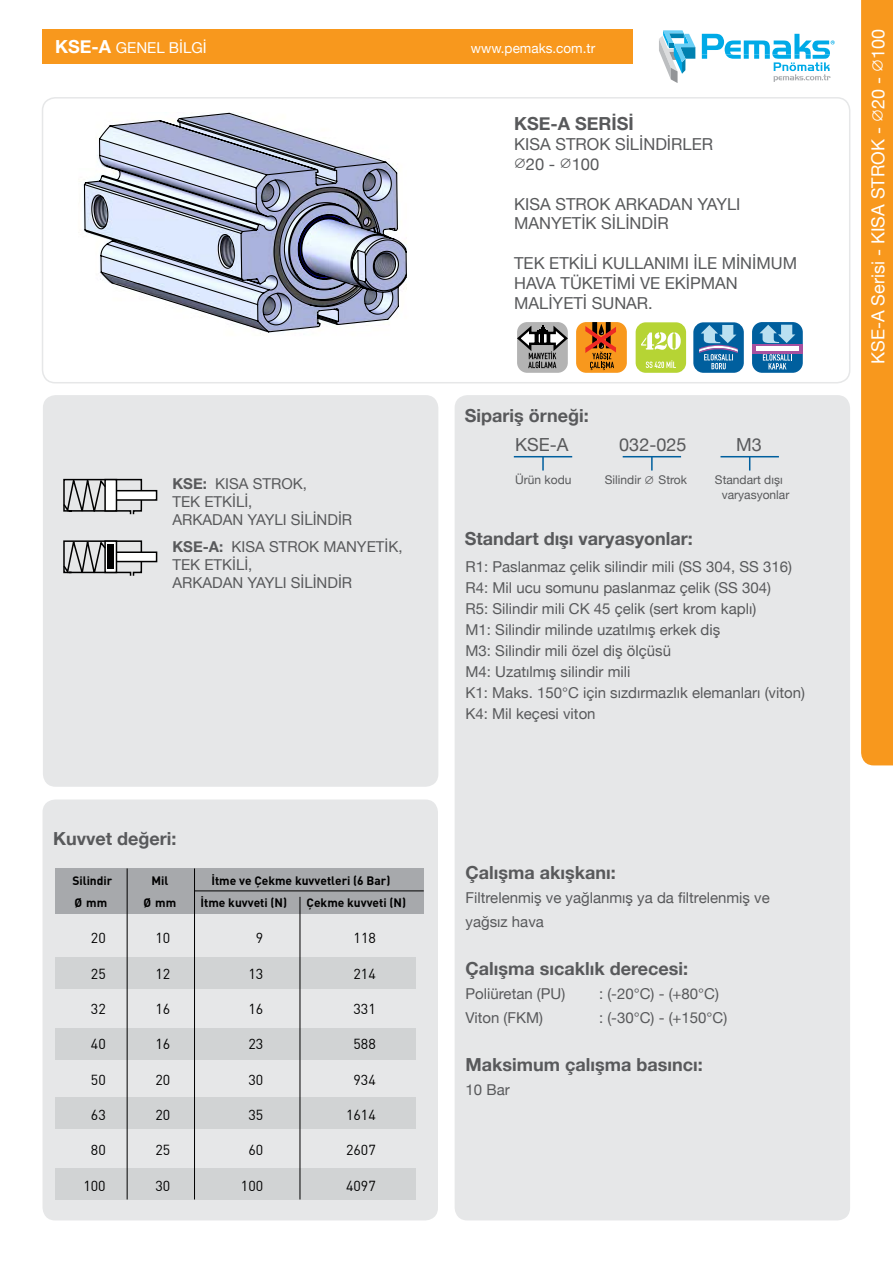
<style>
.page{position:relative;width:893px;height:1263px;background:#fff}
.page>*{position:absolute;margin:0;border:0;box-sizing:border-box;transform-origin:0 0}
.t1{font:700 18px "Helvetica Neue";color:#58595b}
.t2{font:18px "Helvetica Neue";color:#fff}
.t3{font:18px "Helvetica Neue";color:#58595b}
.t4{font:16.5px/19.8px "Helvetica Neue";color:#58595b}
.t5{font:15px/21px "Helvetica Neue";color:#58595b}
.t6{font:15px "Helvetica Neue";color:#fff}
.t7{font:14.25px "DINTR";color:#000}
.t8{font:13.5px "Helvetica Neue";color:#fff}
.t9{font:12px "DINTR Bold";color:#000}
.t10{font:12px/14.4px "Helvetica Neue";color:#58595b;text-align:center}
.s1{font-weight:700;font-size:18px}
.s2{font-weight:700}
</style>
<div class="page">
<div style="left:861px;top:0;width:32px;height:765px;background:#f8981d"></div>
<div style="left:43px;top:30px;width:589px;height:34px;background:#f8981d"></div>
<svg style="left:659px;top:30px;width:36px;height:53px"></svg>
<svg style="left:702px;top:34px;width:133px;height:48px"></svg>
<div style="left:42px;top:97px;width:808px;height:286px;border:2px solid #e6e7e8;border-radius:13px"></div>
<div style="left:43px;top:395px;width:395px;height:392px;background:#e6e7e8;border-radius:13px"></div>
<div style="left:455px;top:395px;width:395px;height:825px;background:#e6e7e8;border-radius:13px"></div>
<hr style="left:514px;top:456px;width:58px;height:1px;background:#005f9e">
<svg style="left:542px;top:457px;width:2px;height:13px"></svg>
<hr style="left:623px;top:456px;width:58px;height:1px;background:#005f9e">
<svg style="left:651px;top:457px;width:2px;height:13px"></svg>
<hr style="left:720px;top:456px;width:59px;height:1px;background:#005f9e">
<svg style="left:749px;top:457px;width:1px;height:13px"></svg>
<div style="left:517px;top:322px;width:51px;height:51px;background:#b3b3b3;border-radius:10px"></div>
<svg style="left:517px;top:323px;width:51px;height:45px"></svg>
<div style="left:576px;top:322px;width:51px;height:51px;background:#f8981d;border-radius:10px"></div>
<div style="left:592px;top:322px;width:5px;height:26px;background:#000"></div>
<div style="left:606px;top:322px;width:5px;height:26px;background:#000"></div>
<svg style="left:585px;top:324px;width:31px;height:46px"></svg>
<div style="left:752px;top:322px;width:51px;height:51px;background:#005f9e;border-radius:10px"></div>
<svg style="left:759px;top:325px;width:36px;height:18px"></svg>
<svg style="left:763px;top:354px;width:29px;height:15px"></svg>
<svg style="left:752px;top:344px;width:51px;height:10px"></svg>
<hr style="left:756px;top:347px;width:43px;height:4px;background:#fff">
<div style="left:636px;top:322px;width:50px;height:51px;background:#b6d434;border-radius:10px"></div>
<svg style="left:641px;top:332px;width:40px;height:18px"></svg>
<svg style="left:646px;top:360px;width:30px;height:8px"></svg>
<div style="left:693px;top:322px;width:51px;height:51px;background:#005f9e;border-radius:10px"></div>
<svg style="left:699px;top:325px;width:39px;height:44px"></svg>
<svg style="left:83px;top:112px;width:324px;height:221px"></svg>
<div style="left:107px;top:552px;width:50px;height:9px;background:#fff"></div>
<div style="left:106px;top:551px;width:51px;height:11px;border:2px solid #000"></div>
<div style="left:107px;top:491px;width:50px;height:9px;background:#fff"></div>
<div style="left:106px;top:490px;width:51px;height:11px;border:2px solid #000"></div>
<svg style="left:63px;top:478px;width:80px;height:37px"></svg>
<svg style="left:63px;top:540px;width:80px;height:36px"></svg>
<div style="left:43px;top:799px;width:395px;height:421px;background:#e6e7e8;border-radius:13px"></div>
<div style="left:56px;top:868px;width:368px;height:46px;background:#a7a9ac"></div>
<div style="left:55px;top:957px;width:360px;height:31px;background:#d1d3d4"></div>
<hr style="left:194px;top:891px;width:230px;height:1px;background:#000">
<div style="left:55px;top:1028px;width:360px;height:32px;background:#d1d3d4"></div>
<div style="left:55px;top:1097px;width:360px;height:32px;background:#d1d3d4"></div>
<div style="left:55px;top:1168px;width:360px;height:31px;background:#d1d3d4"></div>
<hr style="left:127px;top:868px;width:1px;height:331px;background:#000">
<hr style="left:194px;top:868px;width:1px;height:331px;background:#000">
<hr style="left:300px;top:897px;width:1px;height:302px;background:#000">
<p class="t6" style="left:55px;top:37px;width:153px"><span class="s1">KSE-A</span> GENEL BİLGİ</p>
<p class="t5" style="left:172px;top:476px;width:181px;line-height:18px"><span class="s2">KSE:</span> KISA STROK,<br>TEK ETKİLİ,<br>ARKADAN YAYLI SİLİNDİR</p>
<p class="t5" style="left:172px;top:538px;width:232px;line-height:18px"><span class="s2">KSE-A:</span> KISA STROK MANYETİK,<br>TEK ETKİLİ,<br>ARKADAN YAYLI SİLİNDİR</p>
<p class="t1" style="left:53px;top:825px;width:125px">Kuvvet değeri:</p>
<p class="t9" style="left:72px;top:873px;width:41px">Silindir</p>
<p class="t9" style="left:151px;top:873px;width:18px">Mil</p>
<p class="t9" style="left:211px;top:873px;width:180px">İtme ve Çekme kuvvetleri (6 Bar)</p>
<p class="t9" style="left:74px;top:894px;width:34px">Ø mm</p>
<p class="t9" style="left:143px;top:894px;width:34px">Ø mm</p>
<p class="t9" style="left:201px;top:894px;width:88px">İtme kuvveti (N)</p>
<p class="t9" style="left:307px;top:894px;width:101px">Çekme kuvveti (N)</p>
<p class="t7" style="left:91px;top:929px;width:16px">20</p>
<p class="t7" style="left:155px;top:929px;width:16px">10</p>
<p class="t7" style="left:256px;top:929px;width:9px">9</p>
<p class="t7" style="left:354px;top:929px;width:24px">118</p>
<p class="t7" style="left:91px;top:964px;width:16px">25</p>
<p class="t7" style="left:155px;top:964px;width:16px">12</p>
<p class="t7" style="left:248px;top:964px;width:16px">13</p>
<p class="t7" style="left:354px;top:964px;width:24px">214</p>
<p class="t7" style="left:91px;top:1000px;width:16px">32</p>
<p class="t7" style="left:155px;top:1000px;width:16px">16</p>
<p class="t7" style="left:248px;top:1000px;width:16px">16</p>
<p class="t7" style="left:354px;top:1000px;width:24px">331</p>
<p class="t7" style="left:91px;top:1035px;width:16px">40</p>
<p class="t7" style="left:155px;top:1035px;width:16px">16</p>
<p class="t7" style="left:248px;top:1035px;width:16px">23</p>
<p class="t7" style="left:353px;top:1035px;width:24px">588</p>
<p class="t7" style="left:91px;top:1070px;width:16px">50</p>
<p class="t7" style="left:155px;top:1070px;width:16px">20</p>
<p class="t7" style="left:248px;top:1070px;width:16px">30</p>
<p class="t7" style="left:353px;top:1070px;width:24px">934</p>
<p class="t7" style="left:91px;top:1106px;width:16px">63</p>
<p class="t7" style="left:155px;top:1106px;width:16px">20</p>
<p class="t7" style="left:248px;top:1106px;width:16px">35</p>
<p class="t7" style="left:346px;top:1106px;width:31px">1614</p>
<p class="t7" style="left:91px;top:1141px;width:16px">80</p>
<p class="t7" style="left:155px;top:1141px;width:16px">25</p>
<p class="t7" style="left:248px;top:1141px;width:16px">60</p>
<p class="t7" style="left:346px;top:1141px;width:31px">2607</p>
<p class="t7" style="left:83px;top:1177px;width:24px">100</p>
<p class="t7" style="left:155px;top:1177px;width:16px">30</p>
<p class="t7" style="left:241px;top:1177px;width:24px">100</p>
<p class="t7" style="left:346px;top:1177px;width:31px">4097</p>
<p class="t8" style="left:471px;top:39px;width:126px">www.pemaks.com.tr</p>
<p class="t1" style="left:514px;top:110px;width:121px">KSE-A SERİSİ</p>
<p class="t4" style="left:514px;top:135px;width:200px">KISA STROK SİLİNDİRLER ∅20 - ∅100</p>
<p class="t4" style="left:514px;top:195px;width:228px">KISA STROK ARKADAN YAYLI<br>MANYETİK SİLİNDİR</p>
<p class="t4" style="left:514px;top:254px;width:284px">TEK ETKİLİ KULLANIMI İLE MİNİMUM<br>HAVA TÜKETİMİ VE EKİPMAN<br>MALİYETİ SUNAR.</p>
<p class="t1" style="left:465px;top:401px;width:125px">Sipariş örneği:</p>
<p class="t3" style="left:515px;top:431px;width:55px">KSE-A</p>
<p class="t3" style="left:619px;top:431px;width:69px">032-025</p>
<p class="t3" style="left:736px;top:431px;width:27px">M3</p>
<p class="t10" style="left:515px;top:473px;width:58px">Ürün kodu</p>
<p class="t10" style="left:605px;top:473px;width:84px">Silindir ∅ Strok</p>
<p class="t10" style="left:715px;top:473px;width:76px">Standart dışı varyasyonlar</p>
<p class="t1" style="left:465px;top:524px;width:229px">Standart dışı varyasyonlar:</p>
<p class="t5" style="left:466px;top:557px;width:341px">R1: Paslanmaz çelik silindir mili (SS 304, SS 316)<br>R4: Mil ucu somunu paslanmaz çelik (SS 304)<br>R5: Silindir mili CK 45 çelik (sert krom kaplı)<br>M1: Silindir milinde uzatılmış erkek diş<br>M3: Silindir mili özel diş ölçüsü<br>M4: Uzatılmış silindir mili<br>K1: Maks. 150°C için sızdırmazlık elemanları (viton)<br>K4: Mil keçesi viton</p>
<p class="t1" style="left:466px;top:859px;width:152px">Çalışma akışkanı:</p>
<p class="t5" style="left:466px;top:887px;width:306px;line-height:24px">Filtrelenmiş ve yağlanmış ya da filtrelenmiş ve yağsız hava</p>
<p class="t1" style="left:466px;top:955px;width:224px">Çalışma sıcaklık derecesi:</p>
<p class="t5" style="left:466px;top:984px;width:101px">Poliüretan (PU)</p>
<p class="t5" style="left:599px;top:984px;width:121px">: (-20°C) - (+80°C)</p>
<p class="t5" style="left:466px;top:1008px;width:79px">Viton (FKM)</p>
<p class="t5" style="left:599px;top:1008px;width:130px">: (-30°C) - (+150°C)</p>
<p class="t1" style="left:466px;top:1051px;width:239px">Maksimum çalışma basıncı:</p>
<p class="t5" style="left:466px;top:1080px;width:46px">10 Bar</p>
<p class="t2" style="left:865px;top:364px;width:336px;rotate:-90deg">KSE-A Serisi - KISA STROK - ∅20 - ∅100</p>
</div>
